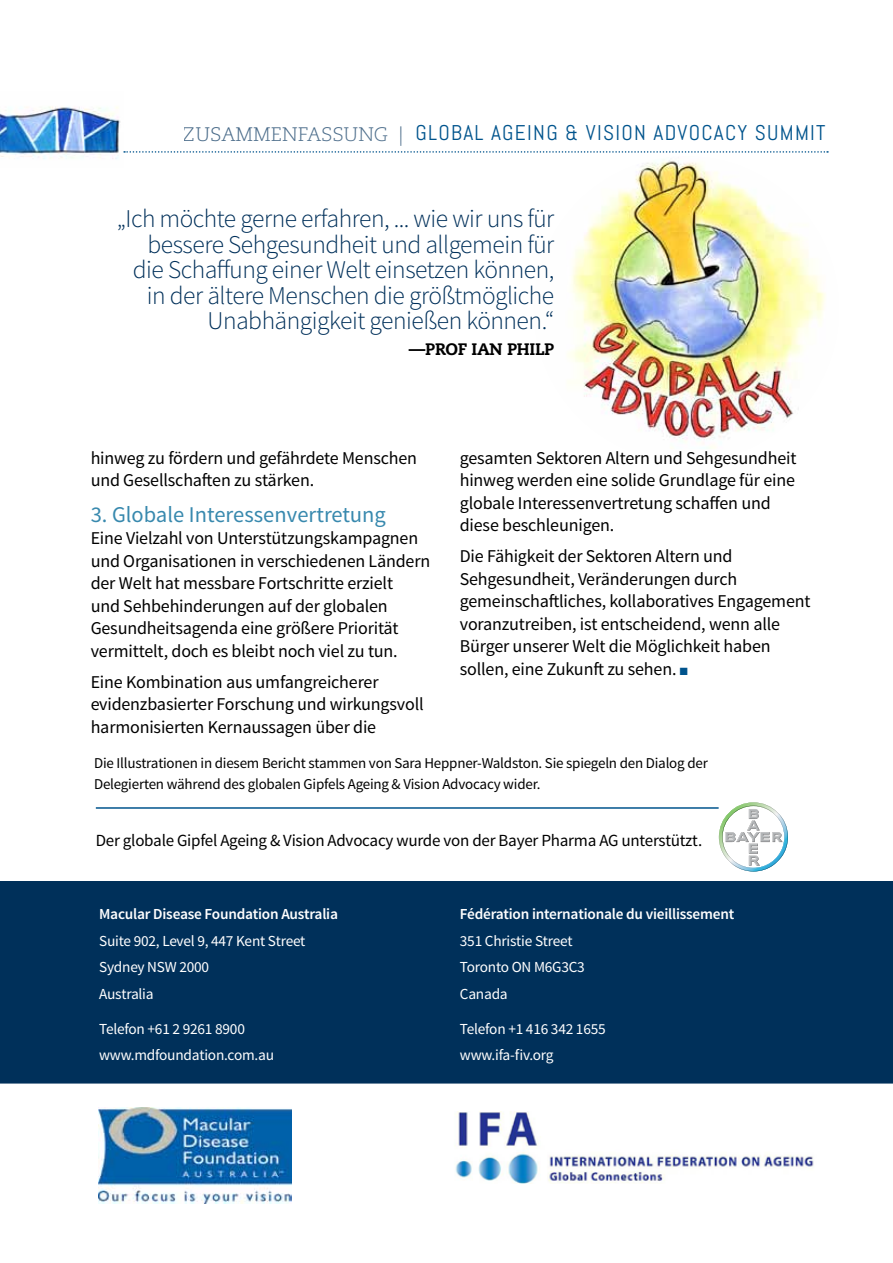
<style>
.page{position:relative;width:893px;height:1263px;background:#fff}
.page>*{position:absolute;margin:0;border:0;box-sizing:border-box;transform-origin:0 0}
.t1{font:300 25.5px/25.5px "Source Sans Pro";letter-spacing:-.02em;color:#00305a;text-align:right}
.t2{font:22.5px "Source Sans Pro";color:#3889ae}
.t3{font:21.3px "Abel";letter-spacing:.06em;color:#00548d}
.t4{font:300 19.5px "Caecilia";color:#00305a}
.t5{font:18px/22.5px "Source Sans Pro";letter-spacing:-.01em;color:#000}
.t6{font:16.95px "Source Sans Pro";letter-spacing:-.015em;color:#000}
.t7{font:800 16.65px "Caecilia";letter-spacing:-.02em;color:#000}
.t8{font:15.3px/26.5px "Source Sans Pro";letter-spacing:-.015em;color:#fff}
.t9{font:600 15.3px "Source Sans Pro";letter-spacing:-.015em;color:#fff}
.t10{font:15px/21px "Source Sans Pro";letter-spacing:-.015em;color:#000}
.s1{color:#00548d}
</style>
<div class="page">
<div style="left:0;top:881px;width:893px;height:202px;background:#00305a"></div>
<img style="left:0;top:106px;width:121px;height:53px">
<svg style="left:124px;top:151px;width:704px;height:2px"></svg>
<img style="left:455px;top:1112px;width:359px;height:72px">
<img style="left:99px;top:1107px;width:193px;height:97px">
<svg style="left:719px;top:802px;width:69px;height:69px"></svg>
<img style="left:534px;top:156px;width:305px;height:306px;border-radius:153px">
<div style="left:110px;top:200px;width:453px;height:165px;background:#fff"></div>
<hr style="left:96px;top:807px;width:623px;height:2px;background:#00548d">
<p class="t4" style="left:183px;top:123px;width:222px">ZUSAMMENFASSUNG |</p>
<p class="t3" style="left:416px;top:120px;width:412px">GLOBAL AGEING &amp; VISION ADVOCACY SUMMIT</p>
<h1 class="t1" style="left:117px;top:206px;width:439px">„Ich möchte gerne erfahren, ... wie wir uns für bessere Sehgesundheit und allgemein für die Schaffung einer Welt einsetzen können, in der ältere Menschen die größtmögliche Unabhängigkeit genießen können.“</h1>
<p class="t7" style="left:409px;top:339px;width:147px">—PROF IAN PHILP</p>
<p class="t5" style="left:91px;top:447px;width:328px">hinweg zu fördern und gefährdete Menschen und Gesellschaften zu stärken.</p>
<p class="t2" style="left:91px;top:500px;width:297px">3. Globale Interessenvertretung</p>
<p class="t5" style="left:91px;top:527px;width:341px">Eine Vielzahl von Unterstützungskampagnen und Organisationen in verschiedenen Ländern der Welt hat messbare Fortschritte erzielt<br>und Sehbehinderungen auf der globalen Gesundheitsagenda eine größere Priorität vermittelt, doch es bleibt noch viel zu tun.</p>
<p class="t5" style="left:91px;top:671px;width:334px">Eine Kombination aus umfangreicherer evidenzbasierter Forschung und wirkungsvoll harmonisierten Kernaussagen über die</p>
<p class="t5" style="left:460px;top:447px;width:338px">gesamten Sektoren Altern und Sehgesundheit hinweg werden eine solide Grundlage für eine globale Interessenvertretung schaffen und diese beschleunigen.</p>
<p class="t5" style="left:460px;top:545px;width:352px">Die Fähigkeit der Sektoren Altern und Sehgesundheit, Veränderungen durch gemeinschaftliches, kollaboratives Engagement voranzutreiben, ist entscheidend, wenn alle Bürger unserer Welt die Möglichkeit haben sollen, eine Zukunft zu sehen. <span class="s1">■</span></p>
<p class="t10" style="left:94px;top:753px;width:615px">Die Illustrationen in diesem Bericht stammen von Sara Heppner-Waldston. Sie spiegeln den Dialog der<br>Delegierten während des globalen Gipfels Ageing &amp; Vision Advocacy wider.</p>
<p class="t6" style="left:96px;top:829px;width:608px">Der globale Gipfel Ageing &amp; Vision Advocacy wurde von der Bayer Pharma AG unterstützt.</p>
<p class="t9" style="left:99px;top:904px;width:240px">Macular Disease Foundation Australia</p>
<p class="t8" style="left:99px;top:928px;width:208px">Suite 902, Level 9, 447 Kent Street<br>Sydney NSW 2000<br>Australia</p>
<p class="t8" style="left:99px;top:1016px;width:176px">Telefon +61 2 9261 8900 www.mdfoundation.com.au</p>
<p class="t9" style="left:460px;top:904px;width:276px">Fédération internationale du vieillissement</p>
<p class="t8" style="left:460px;top:928px;width:126px">351 Christie Street<br>Toronto ON M6G3C3<br>Canada</p>
<p class="t8" style="left:460px;top:1016px;width:147px">Telefon +1 416 342 1655 www.ifa-fiv.org</p>
</div>
